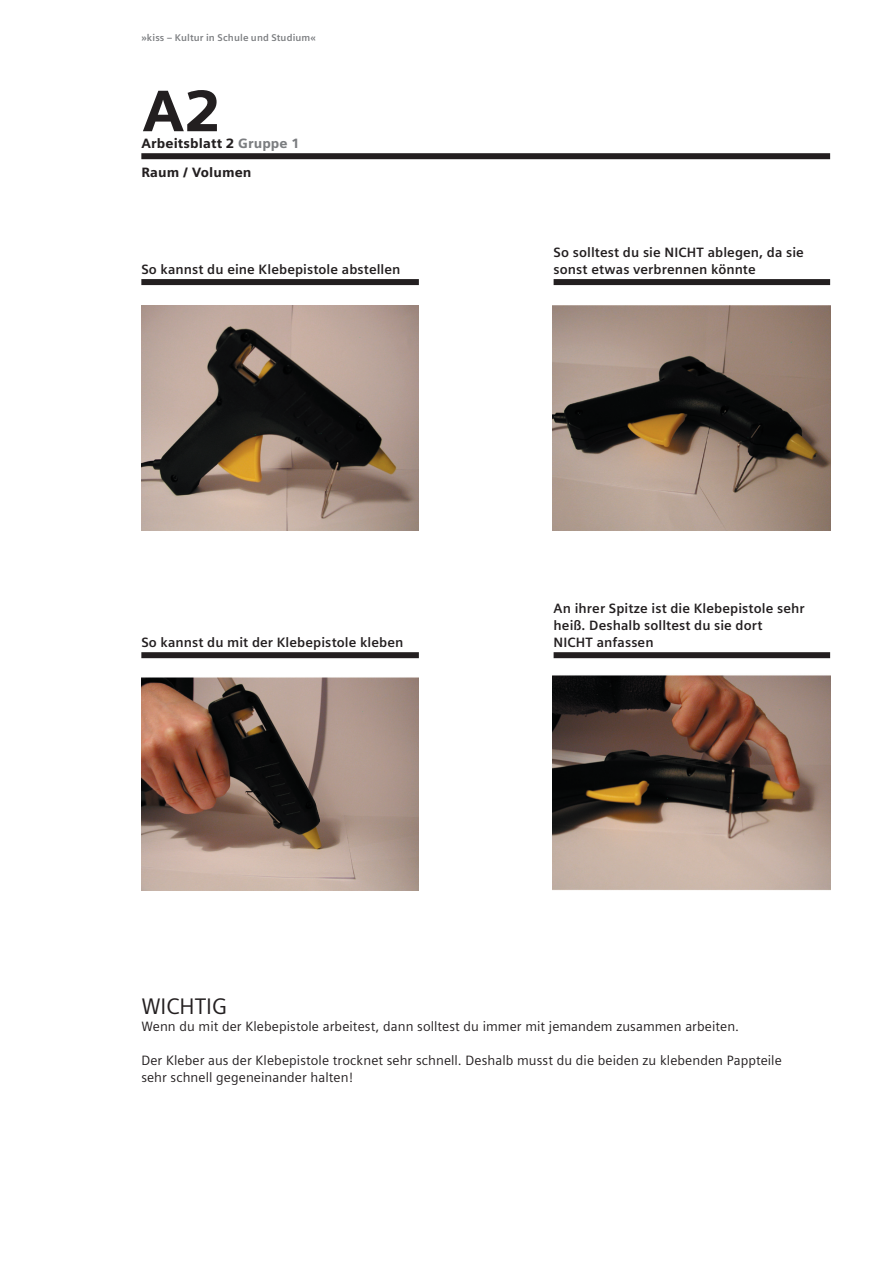
<style>
.page{position:relative;width:893px;height:1263px;background:#fff}
.page>*{position:absolute;margin:0;border:0;box-sizing:border-box;transform-origin:0 0}
.t1{font:900 58.5px "Siemens Sans";color:#231f20}
.t2{font:22.5px "Siemens Sans";color:#231f20}
.t3{font:700 13.5px/16.8px "Siemens Sans";letter-spacing:.005em;color:#231f20}
.t4{font:13.5px/16.8px "Siemens Sans";letter-spacing:.005em;color:#231f20}
.t5{font:900 13.5px "Siemens Sans";letter-spacing:.01em;color:#231f20}
.t6{font:700 9.75px "Siemens Sans";letter-spacing:.015em;color:#7b7d80}
.s1{color:#7b7d80}
</style>
<div class="page">
<div style="left:141px;top:279px;width:278px;height:6px;background:#231f20"></div>
<img style="left:141px;top:306px;width:277px;height:225px">
<img style="left:553px;top:306px;width:277px;height:225px">
<img style="left:141px;top:677px;width:277px;height:214px">
<img style="left:553px;top:675px;width:277px;height:215px">
<div style="left:553px;top:279px;width:277px;height:6px;background:#231f20"></div>
<div style="left:141px;top:652px;width:278px;height:6px;background:#231f20"></div>
<div style="left:553px;top:652px;width:277px;height:6px;background:#231f20"></div>
<div style="left:141px;top:153px;width:689px;height:6px;background:#231f20"></div>
<p class="t6" style="left:141px;top:34px;width:176px">»kiss – Kultur in Schule und Studium«</p>
<p class="t1" style="left:142px;top:88px;width:80px">A2</p>
<p class="t5" style="left:141px;top:167px;width:112px">Raum / Volumen</p>
<p class="t5" style="left:141px;top:138px;width:160px">Arbeitsblatt 2 <span class="s1">Gruppe 1</span></p>
<p class="t3" style="left:141px;top:262px;width:261px">So kannst du eine Klebe pistole abstellen</p>
<p class="t3" style="left:141px;top:635px;width:264px">So kannst du mit der Klebepistole kleben</p>
<p class="t3" style="left:553px;top:245px;width:252px">So solltest du sie NICHT ablegen, da sie sonst etwas verbrennen könnte</p>
<p class="t3" style="left:553px;top:602px;width:252px">An ihrer Spitze ist die Klebepistole sehr heiß. Deshalb solltest du sie dort<br>NICHT anfassen</p>
<p class="t2" style="left:141px;top:998px;width:87px">WICHTIG</p>
<p class="t4" style="left:141px;top:1019px;width:599px">Wenn du mit der Klebepistole arbeitest, dann solltest du immer mit jemandem zusammen arbeiten.</p>
<p class="t4" style="left:141px;top:1053px;width:642px">Der Kleber aus der Klebepistole trocknet sehr schnell. Deshalb musst du die beiden zu klebenden Pappteile sehr schnell gegeneinander halten!</p>
</div>
